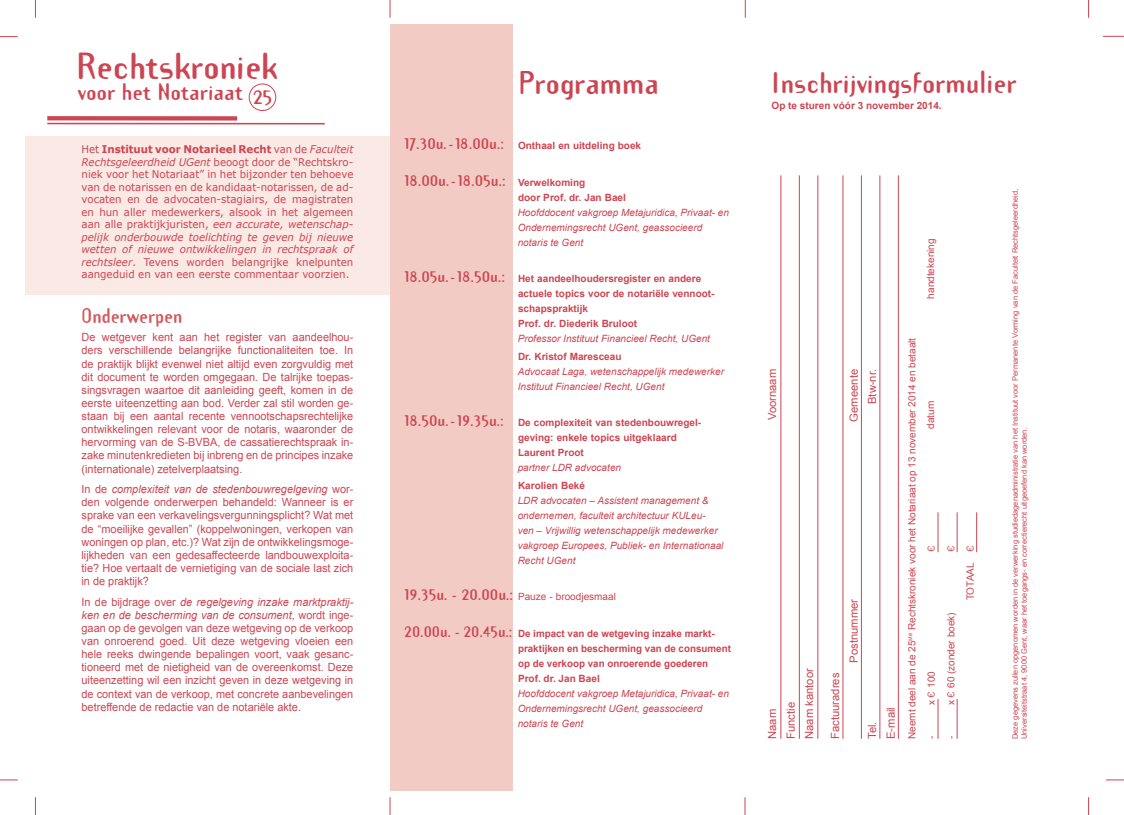
<style>
.page{position:relative;width:1124px;height:815px;background:#fff}
.page>*{position:absolute;margin:0;border:0;box-sizing:border-box;transform-origin:0 0}
.t1{font:700 33px "Template Gothic";color:#cd4552}
.t2{font:700 28.75px "Template Gothic";color:#cd4552}
.t3{font:700 26.25px "Template Gothic";color:#cd4552}
.t4{font:700 21.12px "Template Gothic";color:#cd4552}
.t5{font:700 18.75px "Template Gothic";color:#d1595d}
.t6{font:700 15px "Template Gothic";color:#cd4552}
.t7{font:11.25px/13.1px "Arial";color:#cd4552;text-align:justify}
.t8{font:10.62px/12.5px "Verdana";color:#cd4552;text-align:justify;scale:.96 1}
.t9{font:italic 10px/15px "Arial";color:#cd4552}
.t10{font:700 10px/15px "Arial";color:#cd4552}
.t11{font:10px/19.5px "Arial";color:#cd4552}
.t12{font:10px "DIN";color:#cd4552}
.t13{font:7.5px/9px "Arial";color:#cd4552}
.s1{font-weight:700}
.s2{font-style:italic}
.s3{font-family:"Template Gothic";font-size:15px}
.s4{font-family:"Arial";font-size:10px}
.s5{font-family:"Template Gothic";font-weight:700;font-size:15px}
.s6{font-family:"DIN"}
</style>
<div class="page">
<div style="left:25px;top:136px;width:364px;height:158px;background:#fae9e5"></div>
<div style="left:390px;top:24px;width:123px;height:766px;background:#f2cbc4"></div>
<hr style="left:842px;top:175px;width:1px;height:564px;background:#cd4552">
<hr style="left:861px;top:175px;width:1px;height:564px;background:#cd4552">
<hr style="left:879px;top:175px;width:1px;height:564px;background:#cd4552">
<hr style="left:898px;top:175px;width:1px;height:564px;background:#cd4552">
<svg style="left:1103px;top:36px;width:20px;height:1px"></svg>
<svg style="left:1088px;top:0;width:1px;height:18px"></svg>
<svg style="left:744px;top:0;width:1px;height:18px"></svg>
<svg style="left:389px;top:0;width:1px;height:18px"></svg>
<svg style="left:0;top:780px;width:18px;height:1px"></svg>
<svg style="left:35px;top:797px;width:1px;height:18px"></svg>
<svg style="left:1088px;top:797px;width:1px;height:18px"></svg>
<svg style="left:1106px;top:780px;width:17px;height:1px"></svg>
<svg style="left:744px;top:797px;width:1px;height:18px"></svg>
<svg style="left:35px;top:0;width:1px;height:18px"></svg>
<svg style="left:0;top:36px;width:18px;height:1px"></svg>
<svg style="left:389px;top:797px;width:1px;height:18px"></svg>
<hr style="left:937px;top:699px;width:1px;height:40px;background:#cd4552">
<hr style="left:937px;top:512px;width:1px;height:40px;background:#cd4552">
<hr style="left:956px;top:699px;width:1px;height:40px;background:#cd4552">
<hr style="left:956px;top:512px;width:1px;height:40px;background:#cd4552">
<hr style="left:976px;top:512px;width:1px;height:40px;background:#cd4552">
<hr style="left:817px;top:175px;width:1px;height:564px;background:#cd4552">
<hr style="left:799px;top:175px;width:1px;height:564px;background:#cd4552">
<hr style="left:780px;top:175px;width:1px;height:564px;background:#cd4552">
<div style="left:47px;top:116px;width:190px;height:5px;background:#cd4552"></div>
<div style="left:249px;top:84px;width:27px;height:27px;border:1px solid #cd4552;border-radius:50%"></div>
<hr style="left:47px;top:123px;width:278px;height:1px;background:#cd4552">
<h1 class="t1" style="left:77px;top:43px;width:202px">Rechtskroniek</h1>
<h3 class="t4" style="left:78px;top:77px;width:196px">voor het Notariaat <sub>25</sub></h3>
<p class="t8" style="left:81px;top:143px;width:285px">Het <span class="s1">Instituut voor Notarieel Recht</span> van de <span class="s2">Faculteit Rechtsgeleerdheid UGent</span> beoogt door de “Rechtskro&shy;niek voor het Notariaat” in het bijzonder ten behoeve van de notarissen en de kandidaat-notarissen, de ad&shy;vocaten en de advocaten-stagiairs, de magistraten en hun aller medewerkers, alsook in het algemeen aan alle praktijkjuristen, <span class="s2">een accurate, wetenschap&shy;pelijk onderbouwde toelichting te geven bij nieuwe wetten of nieuwe ontwikkelingen in rechtspraak of rechtsleer</span>. Tevens worden belangrijke knelpunten aangeduid en van een eerste commentaar voorzien.</p>
<h3 class="t5" style="left:81px;top:303px;width:102px">Onderwerpen</h3>
<p class="t7" style="left:81px;top:331px;width:273px">De wetgever kent aan het register van aandeelhou&shy;ders verschillende belangrijke functionaliteiten toe. In de praktijk blijkt evenwel niet altijd even zorgvuldig met dit document te worden omgegaan. De talrijke toepas&shy;singsvragen waartoe dit aanleiding geeft, komen in de eerste uiteenzetting aan bod. Verder zal stil worden ge&shy;staan bij een aantal recente vennootschapsrechtelijke ontwikkelingen relevant voor de notaris, waaronder de hervorming van de S-BVBA, de cassatierechtspraak in&shy;zake minutenkredieten bij inbreng en de principes inzake (internationale) zetelverplaatsing.</p>
<p class="t7" style="left:81px;top:483px;width:273px">In de <span class="s2">complexiteit van de stedenbouwregelgeving</span> wor&shy;den volgende onderwerpen behandeld: Wanneer is er sprake van een verkavelingsvergunningsplicht? Wat met de “moeilijke gevallen” (koppelwoningen, verkopen van woningen op plan, etc.)? Wat zijn de ontwikkelingsmoge&shy;lijkheden van een gedesaffecteerde landbouwexploita&shy;tie? Hoe vertaalt de vernietiging van de sociale last zich in de praktijk?</p>
<p class="t7" style="left:81px;top:595px;width:273px">In de bijdrage over <span class="s2">de regelgeving inzake marktpraktij&shy;ken en de bescherming van de consument</span>, wordt inge&shy;gaan op de gevolgen van deze wetgeving op de verkoop van onroerend goed. Uit deze wetgeving vloeien een hele reeks dwingende bepalingen voort, vaak gesanc&shy;tioneerd met de nietigheid van de overeenkomst. Deze uiteenzetting wil een inzicht geven in deze wetgeving in de context van de verkoop, met concrete aanbevelingen betreffende de redactie van de notariële akte.</p>
<h2 class="t2" style="left:519px;top:62px;width:142px">Programma</h2>
<p class="t10" style="left:404px;top:138px;width:238px"><span class="s3">17.30u. - 18.00u.:</span> Onthaal en uitdeling boek</p>
<h3 class="t6" style="left:404px;top:169px;width:182px">18.00u. - 18.05u.: <span class="s4">Verwelkoming</span></h3>
<p class="t10" style="left:518px;top:190px;width:109px">door Prof. dr. Jan Bael</p>
<p class="t9" style="left:517px;top:205px;width:213px">Hoofddocent vakgroep Metajuridica, Privaat- en<br>Ondernemingsrecht UGent, geassocieerd notaris te Gent</p>
<p class="t10" style="left:518px;top:271px;width:198px;text-indent:-114px"><span class="s3">18.05u. - 18.50u.:</span> Het aandeelhoudersregister en andere actuele topics voor de notariële vennoot&shy;schapspraktijk<br>Prof. dr. Diederik Bruloot</p>
<p class="t9" style="left:517px;top:331px;width:194px">Professor Instituut Financieel Recht, UGent</p>
<p class="t10" style="left:518px;top:349px;width:105px">Dr. Kristof Maresceau</p>
<p class="t9" style="left:517px;top:364px;width:208px">Advocaat Laga, wetenschappelijk medewerker<br>Instituut Financieel Recht, UGent</p>
<p class="t10" style="left:518px;top:415px;width:185px;text-indent:-114px"><span class="s3">18.50u. - 19.35u.:</span> De complexiteit van stedenbouwregel&shy;geving: enkele topics uitgeklaard<br>Laurent Proot</p>
<p class="t9" style="left:517px;top:460px;width:105px">partner LDR advocaten</p>
<p class="t10" style="left:518px;top:478px;width:68px">Karolien Beké</p>
<p class="t9" style="left:517px;top:493px;width:207px">LDR advocaten – Assistent management &amp; ondernemen, faculteit architectuur KULeu&shy;ven – Vrijwillig wetenschappelijk medewerker vakgroep Europees, Publiek- en Internationaal Recht UGent</p>
<p class="t11" style="left:404px;top:587px;width:213px"><span class="s5">19.35u. - 20.00u.:</span> Pauze - broodjesmaal</p>
<p class="t10" style="left:518px;top:626px;width:214px;text-indent:-114px"><span class="s3">20.00u. - 20.45u.:</span> De impact van de wetgeving inzake markt&shy;praktijken en bescherming van de consument op de verkoop van onroerende goederen Prof. dr. Jan Bael</p>
<p class="t9" style="left:517px;top:686px;width:213px">Hoofddocent vakgroep Metajuridica, Privaat- en<br>Ondernemingsrecht UGent, geassocieerd notaris te Gent</p>
<h3 class="t3" style="left:770px;top:64px;width:248px">Inschrijvingsformulier</h3>
<p class="t10" style="left:771px;top:98px;width:172px">Op te sturen vóór 3 november 2014.</p>
<p class="t11" style="left:920px;top:299px;width:62px;rotate:-90deg">handtekening</p>
<p class="t7" style="left:765px;top:420px;width:53px;rotate:-90deg">Voornaam</p>
<p class="t7" style="left:847px;top:422px;width:54px;rotate:-90deg">Gemeente</p>
<p class="t7" style="left:865px;top:404px;width:37px;rotate:-90deg">Btw-nr.</p>
<p class="t7" style="left:765px;top:739px;width:32px;rotate:-90deg">Naam</p>
<p class="t7" style="left:781px;top:739px;width:72px;line-height:18.5px;rotate:-90deg">Functie<br>Naam kantoor</p>
<p class="t7" style="left:828px;top:739px;width:68px;rotate:-90deg">Factuuradres</p>
<p class="t7" style="left:847px;top:663px;width:65px;rotate:-90deg">Postnummer</p>
<p class="t7" style="left:865px;top:739px;width:19px;rotate:-90deg">Tel.</p>
<p class="t7" style="left:884px;top:739px;width:33px;rotate:-90deg">E-mail</p>
<p class="t11" style="left:901px;top:739px;width:403px;rotate:-90deg">Neemt deel aan de 25<sup>ste</sup> Rechtskroniek voor het Notariaat op 13 november 2014 en betaalt -</p>
<p class="t11" style="left:920px;top:429px;width:29px;rotate:-90deg">datum</p>
<p class="t12" style="left:924px;top:552px;width:8px;rotate:-90deg">€</p>
<p class="t11" style="left:921px;top:705px;width:36px;rotate:-90deg">x <span class="s6">€</span> 100</p>
<p class="t12" style="left:944px;top:552px;width:8px;rotate:-90deg">€</p>
<p class="t11" style="left:960px;top:600px;width:57px;rotate:-90deg">TOTAAL <span class="s6">€</span></p>
<p class="t11" style="left:940px;top:705px;width:94px;rotate:-90deg">x <span class="s6">€</span> 60 (zonder boek)</p>
<p class="t11" style="left:940px;top:739px;width:5px;rotate:-90deg">-</p>
<p class="t13" style="left:1010px;top:739px;width:552px;rotate:-90deg">Deze gegevens zullen opgenomen worden in de verwerking studiedagenadministratie van het Instituut voor Permanente Vorming van de Faculteit Rechtsgeleerdheid,<br>Universiteitstraat 4, 9000 Gent, waar het toegangs- en correctierecht uitgeoefend kan worden.</p>
</div>
